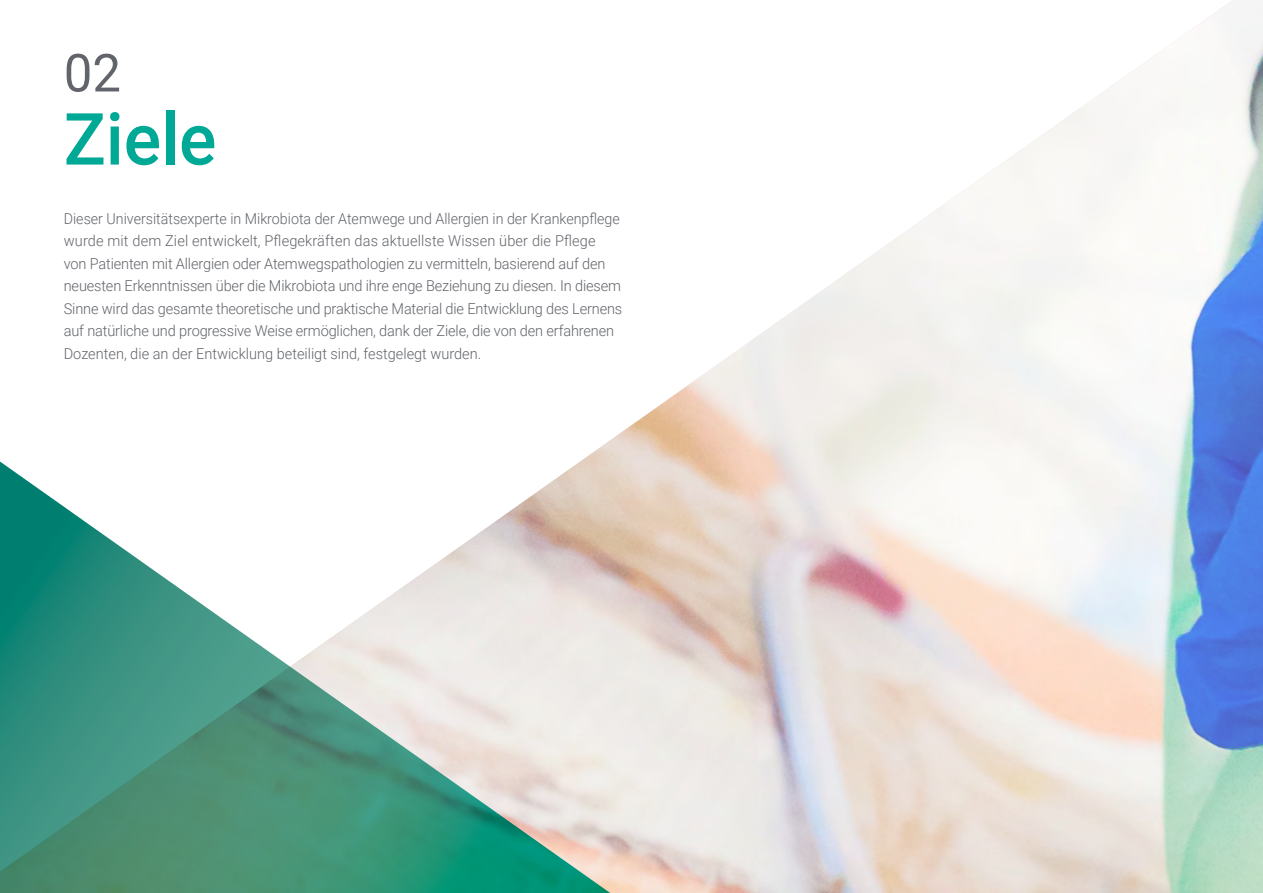
<style>
.page{position:relative;width:1263px;height:893px;background:#fff}
.page>*{position:absolute;margin:0;border:0;box-sizing:border-box;transform-origin:0 0}
.t1{font:500 72px "Roboto";color:#00a996}
.t2{font:52.5px "Roboto";color:#61646a}
.t3{font:300 15px/22.5px "Roboto";letter-spacing:-.01em;color:#61646a;scale:.95 1}
</style>
<div class="page">
<img style="left:602px;top:0;width:661px;height:893px">
<svg style="left:0;top:446px;width:640px;height:447px"></svg>
<h2 class="t2" style="left:64px;top:36px;width:59px">02</h2>
<h1 class="t1" style="left:64px;top:89px;width:154px">Ziele</h1>
<p class="t3" style="left:64px;top:207px;width:589px">Dieser Universitätsexperte in Mikrobiota der Atemwege und Allergien in der Krankenpflege wurde mit dem Ziel entwickelt, Pflegekräften das aktuellste Wissen über die Pflege<br>von Patienten mit Allergien oder Atemwegspathologien zu vermitteln, basierend auf den neuesten Erkenntnissen über die Mikrobiota und ihre enge Beziehung zu diesen. In diesem Sinne wird das gesamte theoretische und praktische Material die Entwicklung des Lernens auf natürliche und progressive Weise ermöglichen, dank der Ziele, die von den erfahrenen Dozenten, die an der Entwicklung beteiligt sind, festgelegt wurden.</p>
</div>
